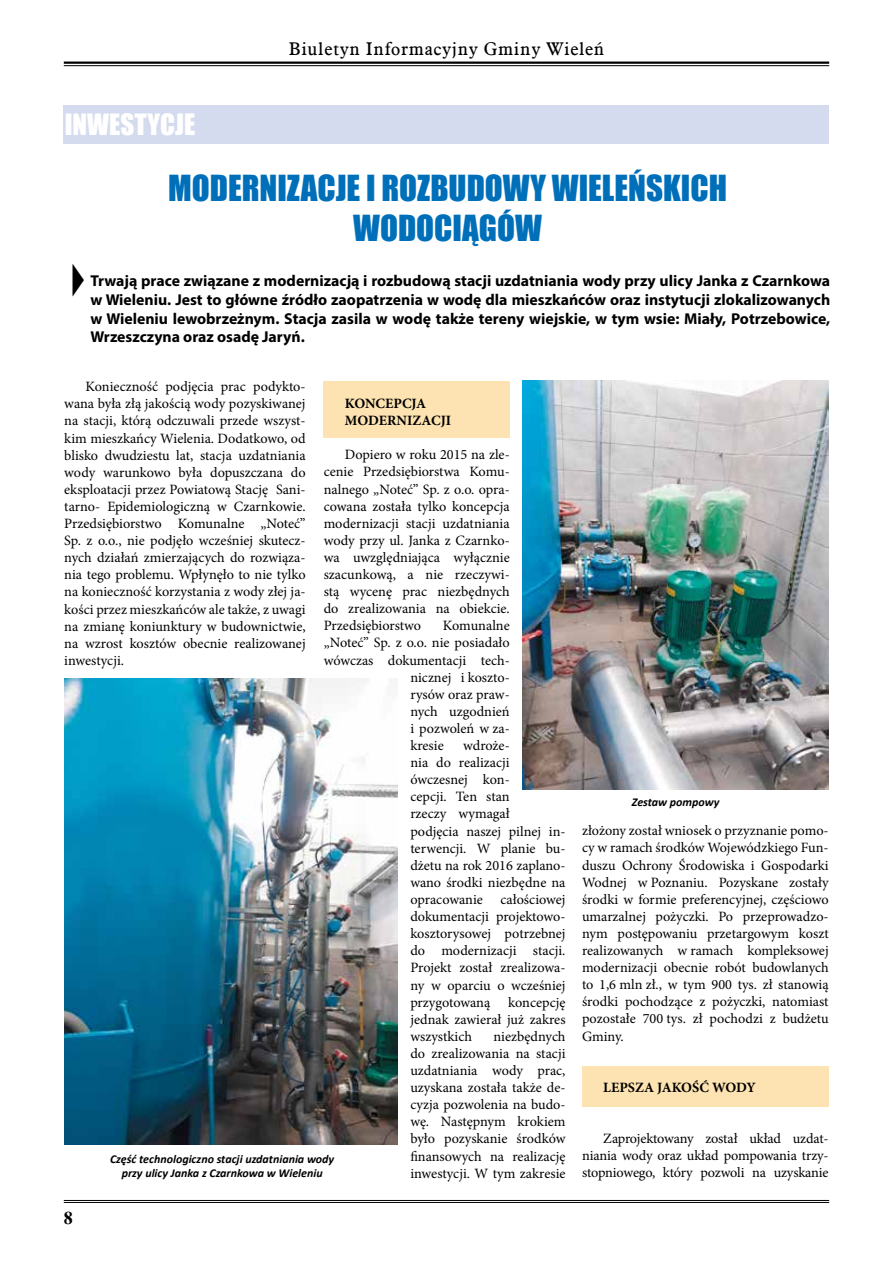
<style>
.page{position:relative;width:893px;height:1263px;background:#fff}
.page>*{position:absolute;margin:0;border:0;box-sizing:border-box;transform-origin:0 0}
.t1{font:33px/39.6px "Impact";color:#006fb9;text-align:center}
.t2{font:27px "Impact";color:#fff}
.t3{font:18px "Aldine 721 EU";letter-spacing:.04em;color:#000}
.t4{font:700 18px "Dutch 801 EU";color:#000}
.t5{font:700 15.75px/18.9px "Myriad Pro";color:#000;text-align:justify}
.t6{font:14.25px/17.1px "Minion Pro";color:#000;text-align:justify}
.t7{font:700 14.25px/17.1px "Minion Pro";color:#000}
.t8{font:italic 700 12px/14.4px "Calibri";color:#000;text-align:center}
</style>
<div class="page">
<div style="left:323px;top:381px;width:186px;height:56px;background:#fde3b1"></div>
<div style="left:582px;top:1066px;width:247px;height:41px;background:#fde3b1"></div>
<hr style="left:64px;top:1200px;width:765px;height:1px;background:#000">
<hr style="left:64px;top:1202px;width:765px;height:1px;background:#000">
<div style="left:64px;top:105px;width:765px;height:39px;background:#d5dbef"></div>
<hr style="left:64px;top:62px;width:765px;height:2px;background:#000">
<hr style="left:64px;top:65px;width:765px;height:1px;background:#000">
<img style="left:522px;top:381px;width:307px;height:408px">
<img style="left:65px;top:678px;width:333px;height:466px">
<h2 class="t2" style="left:65px;top:104px;width:132px">INWESTYCJE</h2>
<p class="t3" style="left:289px;top:38px;width:317px">Biuletyn Informacyjny Gminy Wieleń</p>
<h1 class="t1" style="left:168px;top:168px;width:560px">MODERNIZACJE I ROZBUDOWY WIELEŃSKICH<br>WODOCIĄGÓW</h1>
<p class="t5" style="left:90px;top:270px;width:741px">Trwają prace związane z modernizacją i rozbudową stacji uzdatniania wody przy ulicy Janka z Czarnkowa w Wieleniu. Jest to główne źródło zaopatrzenia w wodę dla mieszkańców oraz instytucji zlokalizowanych w Wieleniu lewobrzeżnym. Stacja zasila w wodę także tereny wiejskie, w tym wsie: Miały, Potrzebowice, Wrzeszczyna oraz osadę Jaryń.</p>
<p class="t6" style="left:64px;top:378px;width:243px;text-indent:21px">Konieczność podjęcia prac podykto&shy;wana była złą jakością wody pozyskiwanej na stacji, którą odczuwali przede wszyst&shy;kim mieszkańcy Wielenia. Dodatkowo, od blisko dwudziestu lat, stacja uzdatniania wody warunkowo była dopuszczana do eksploatacji przez Powiatową Stację Sani&shy;tarno- Epidemiologiczną w Czarnkowie.<br>Przedsiębiorstwo Komunalne „Noteć” Sp. z o.o., nie podjęło wcześniej skutecz&shy;nych działań zmierzających do rozwiąza&shy;nia tego problemu. Wpłynęło to nie tylko na konieczność korzystania z wody złej ja&shy;kości przez mieszkańców ale także, z uwagi na zmianę koniunktury w budownictwie, na wzrost kosztów obecnie realizowanej inwestycji.</p>
<p class="t7" style="left:345px;top:395px;width:108px">KONCEPCJA<br>MODERNIZACJI</p>
<p class="t6" style="left:324px;top:446px;width:188px;text-indent:21px">Dopiero w roku 2015 na zle&shy;cenie Przedsiębiorstwa Komu&shy;nalnego „Noteć” Sp. z o.o. opra&shy;cowana została tylko koncepcja modernizacji stacji uzdatniania wody przy ul. Janka z Czarnko&shy;wa uwzględniająca wyłącznie szacunkową, a nie rzeczywi&shy;stą wycenę prac niezbędnych do zrealizowania na obiekcie.<br>Przedsiębiorstwo</p>
<p class="t6" style="left:443px;top:617px;width:68px">Komunalne</p>
<p class="t6" style="left:324px;top:634px;width:188px">„Noteć” Sp. z o.o. nie posiadało</p>
<p class="t6" style="left:324px;top:651px;width:188px">wówczas dokumentacji tech-</p>
<p class="t6" style="left:410px;top:669px;width:101px">nicznej i koszto-</p>
<p class="t6" style="left:410px;top:686px;width:101px">rysów oraz praw-</p>
<p class="t6" style="left:410px;top:703px;width:101px">nych uzgodnień</p>
<p class="t6" style="left:410px;top:720px;width:101px">i pozwoleń w za-</p>
<p class="t6" style="left:410px;top:737px;width:35px">kresie</p>
<p class="t6" style="left:410px;top:737px;width:157px;text-align:left;text-indent:53px">wdroże-<br>nia do realizacji ówczesnej kon-<br>cepcji. Ten stan<br>rzeczy wymagał<br>podjęcia naszej pilnej in&shy;terwencji. W planie bu&shy;dżetu na rok 2016 zaplano&shy;wano środki niezbędne na opracowanie całościowej dokumentacji projektowo&shy;kosztorysowej potrzebnej do modernizacji stacji.<br>Projekt został zrealizowa&shy;ny w oparciu o wcześniej przygotowaną</p>
<p class="t6" style="left:410px;top:993px;width:157px;text-indent:98px">koncepcję jednak zawierał już zakres wszystkich</p>
<p class="t6" style="left:410px;top:1028px;width:157px;text-indent:83px">niezbędnych do zrealizowania na stacji uzdatniania wody prac, uzyskana została także de&shy;cyzja pozwolenia na budo&shy;wę. Następnym krokiem było pozyskanie środków finansowych na realizację inwestycji. W tym zakresie</p>
<p class="t8" style="left:110px;top:1151px;width:226px">Część technologiczno stacji uzdatniania wody przy ulicy Janka z Czarnkowa w Wieleniu</p>
<p class="t4" style="left:64px;top:1207px;width:10px">8</p>
<p class="t8" style="left:632px;top:794px;width:89px">Zestaw pompowy</p>
<p class="t6" style="left:582px;top:822px;width:248px">złożony został wniosek o przyznanie pomo&shy;cy w ramach środków Wojewódzkiego Fun&shy;duszu Ochrony Środowiska i Gospodarki Wodnej w Poznaniu. Pozyskane zostały środki w formie preferencyjnej, częściowo umarzalnej pożyczki. Po przeprowadzo&shy;nym postępowaniu przetargowym koszt realizowanych w ramach kompleksowej modernizacji obecnie robót budowlanych to 1,6 mln zł., w tym 900 tys. zł stanowią środki pochodzące z pożyczki, natomiast pozostałe 700 tys. zł pochodzi z budżetu Gminy.</p>
<p class="t7" style="left:603px;top:1078px;width:154px">LEPSZA JAKOŚĆ WODY</p>
<p class="t6" style="left:582px;top:1130px;width:248px;text-indent:21px">Zaprojektowany został układ uzdat&shy;niania wody oraz układ pompowania trzy&shy;stopniowego, który pozwoli na uzyskanie</p>
</div>
